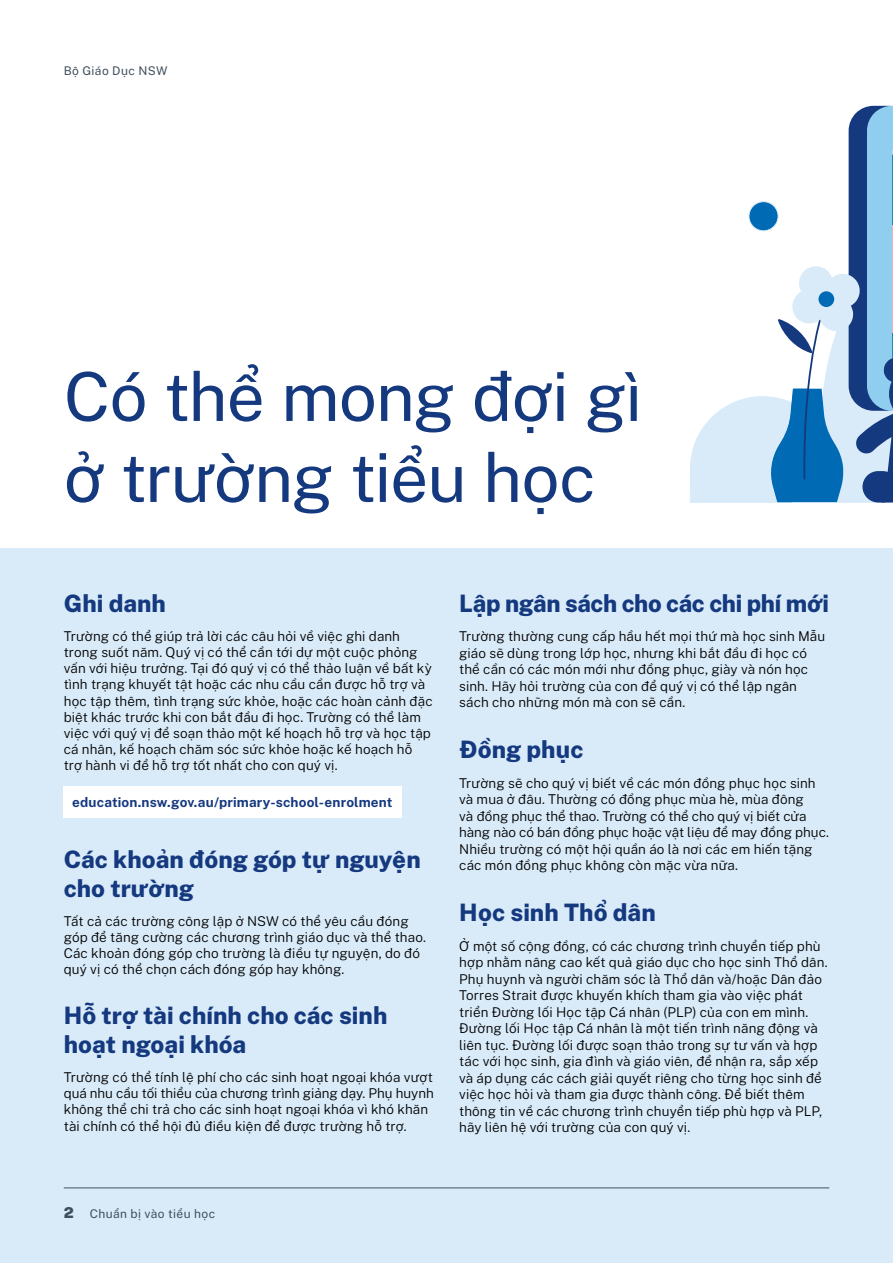
<style>
.page{position:relative;width:893px;height:1263px;background:#fff}
.page>*{position:absolute;margin:0;border:0;box-sizing:border-box;transform-origin:0 0}
._01_Heading_1{font:67.5px/81px "Public Sans";letter-spacing:-.015em;color:#15397f}
._03_Heading_3{font:800 24px/28.8px "Public Sans";color:#15397f}
.t1{font:900 15px "Public Sans";color:#3f4f5e}
._04_Body{font:300 13.5px/16.5px "Public Sans";letter-spacing:.005em;color:#000}
._04_Body-2{font:700 13.5px "Public Sans";letter-spacing:.01em;color:#15397f}
.t2{font:12px "Public Sans";letter-spacing:.035em;color:#3f4f5e}
</style>
<div class="page">
<div style="left:0;top:549px;width:893px;height:714px;background:#d9ebf9"></div>
<div style="left:64px;top:786px;width:338px;height:32px;background:#fff"></div>
<svg style="left:690px;top:201px;width:203px;height:302px"></svg>
<svg style="left:771px;top:106px;width:122px;height:396px"></svg>
<div style="left:749px;top:202px;width:29px;height:29px;background:#006ab5;border-radius:50%"></div>
<div style="left:749px;top:201px;width:29px;height:30px;border:1px solid #d9ebf9;border-radius:50%"></div>
<hr style="left:64px;top:1188px;width:765px;height:1px;background:#3f4f5e">
<p class="t2" style="left:64px;top:63px;width:105px">Bộ Giáo Dục NSW</p>
<p class="_01_Heading_1" style="left:64px;top:354px;width:580px">Có thể mong đợi gì ở trường tiểu học</p>
<h3 class="_03_Heading_3" style="left:64px;top:588px;width:104px">Ghi danh</h3>
<p class="_04_Body" style="left:64px;top:627px;width:370px">Trường có thể giúp trả lời các câu hỏi về việc ghi danh trong suốt năm. Quý vị có thể cần tới dự một cuộc phỏng vấn với hiệu trưởng. Tại đó quý vị có thể thảo luận về bất kỳ tình trạng khuyết tật hoặc các nhu cầu cần được hỗ trợ và học tập thêm, tình trạng sức khỏe, hoặc các hoàn cảnh đặc biệt khác trước khi con bắt đầu đi học. Trường có thể làm việc với quý vị để soạn thảo một kế hoạch hỗ trợ và học tập cá nhân, kế hoạch chăm sóc sức khỏe hoặc kế hoạch hỗ trợ hành vi để hỗ trợ tốt nhất cho con quý vị.</p>
<p class="_04_Body-2" style="left:72px;top:793px;width:322px">education.nsw.gov.au/primary-school-enrolment</p>
<h3 class="_03_Heading_3" style="left:64px;top:844px;width:358px">Các khoản đóng góp tự nguyện cho trường</h3>
<p class="_04_Body" style="left:64px;top:912px;width:364px">Tất cả các trường công lập ở NSW có thể yêu cầu đóng góp để tăng cường các chương trình giáo dục và thể thao.<br>Các khoản đóng góp cho trường là điều tự nguyện, do đó quý vị có thể chọn cách đóng góp hay không.</p>
<h3 class="_03_Heading_3" style="left:64px;top:1000px;width:325px">Hỗ trợ tài chính cho các sinh hoạt ngoại khóa</h3>
<p class="_04_Body" style="left:64px;top:1069px;width:371px">Trường có thể tính lệ phí cho các sinh hoạt ngoại khóa vượt quá nhu cầu tối thiểu của chương trình giảng dạy. Phụ huynh không thể chi trả cho các sinh hoạt ngoại khóa vì khó khăn tài chính có thể hội đủ điều kiện để được trường hỗ trợ.</p>
<h3 class="_03_Heading_3" style="left:459px;top:588px;width:371px">Lập ngân sách cho các chi phí mới</h3>
<p class="_04_Body" style="left:459px;top:627px;width:368px">Trường thường cung cấp hầu hết mọi thứ mà học sinh Mẫu giáo sẽ dùng trong lớp học, nhưng khi bắt đầu đi học có thể cần có các món mới như đồng phục, giày và nón học sinh. Hãy hỏi trường của con để quý vị có thể lập ngân sách cho những món mà con sẽ cần.</p>
<h3 class="_03_Heading_3" style="left:459px;top:734px;width:126px">Đồng phục</h3>
<p class="_04_Body" style="left:459px;top:774px;width:371px">Trường sẽ cho quý vị biết về các món đồng phục học sinh và mua ở đâu. Thường có đồng phục mùa hè, mùa đông<br>và đồng phục thể thao. Trường có thể cho quý vị biết cửa hàng nào có bán đồng phục hoặc vật liệu để may đồng phục.<br>Nhiều trường có một hội quần áo là nơi các em hiến tặng các món đồng phục không còn mặc vừa nữa.</p>
<h3 class="_03_Heading_3" style="left:459px;top:897px;width:198px">Học sinh Thổ dân</h3>
<p class="_04_Body" style="left:459px;top:937px;width:370px">Ở một số cộng đồng, có các chương trình chuyển tiếp phù hợp nhằm nâng cao kết quả giáo dục cho học sinh Thổ dân.<br>Phụ huynh và người chăm sóc là Thổ dân và/hoặc Dân đảo Torres Strait được khuyến khích tham gia vào việc phát triển Đường lối Học tập Cá nhân (PLP) của con em mình.<br>Đường lối Học tập Cá nhân là một tiến trình năng động và liên tục. Đường lối được soạn thảo trong sự tư vấn và hợp tác với học sinh, gia đình và giáo viên, để nhận ra, sắp xếp và áp dụng các cách giải quyết riêng cho từng học sinh để việc học hỏi và tham gia được thành công. Để biết thêm thông tin về các chương trình chuyển tiếp phù hợp và PLP, hãy liên hệ với trường của con quý vị.</p>
<p class="t1" style="left:64px;top:1202px;width:12px">2</p>
<p class="t2" style="left:90px;top:1205px;width:127px">Chuẩn bị vào tiểu học</p>
</div>
